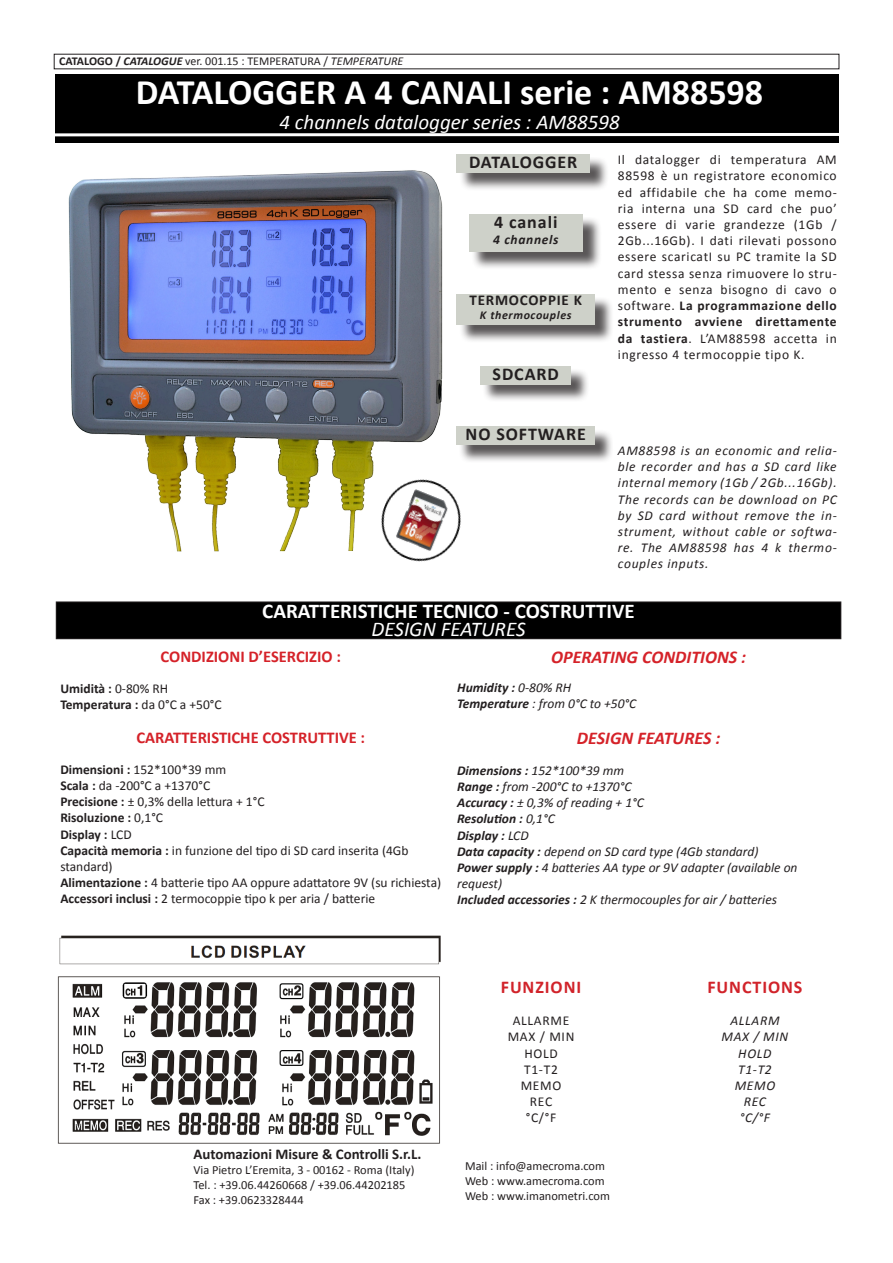
<style>
.page{position:relative;width:893px;height:1263px;background:#fff}
.page>*{position:absolute;margin:0;border:0;box-sizing:border-box;transform-origin:0 0}
.t1{font:700 36px "Calibri";color:#fff}
.t2{font:italic 21px "Calibri";color:#fff}
.t3{font:700 21px "Calibri";color:#fff}
.t4{font:italic 700 18px "Calibri";color:#d52229}
.t5{font:700 18px "Calibri";letter-spacing:.05em;color:#231f20}
.t6{font:700 18px "Calibri";letter-spacing:.05em;color:#d1232a}
.t7{font:700 16.5px "Calibri";color:#d52229}
.t8{font:700 15px "Calibri";letter-spacing:.05em;color:#231f20}
.t9{font:700 14.85px "Calibri";color:#231f20}
.t10{font:13.5px/16.2px "Calibri";color:#231f20;text-align:justify}
.t11{font:italic 13.5px/16.2px "Calibri";color:#231f20;text-align:justify}
.t12{font:700 13.5px "Calibri";color:#231f20}
.t13{font:italic 700 13.5px "Calibri";color:#231f20}
.t14{font:italic 700 13.5px "Calibri";letter-spacing:.05em;color:#231f20}
.t15{font:13.5px "Calibri";letter-spacing:.05em;color:#231f20}
.t16{font:12.45px/14.9px "Calibri";color:#231f20}
.t17{font:12px "Calibri";color:#231f20}
.t18{font:italic 700 12px "Calibri";letter-spacing:.05em;color:#231f20}
.s1{font-weight:700}
.s2{font-weight:700;font-style:italic}
.s3{font-style:italic}
.s4{font-weight:400}
</style>
<div class="page">
<div style="left:56px;top:74px;width:783px;height:69px;background:#000"></div>
<hr style="left:54px;top:133px;width:785px;height:3px;background:#fff">
<div style="left:56px;top:602px;width:785px;height:37px;background:#000"></div>
<div style="left:56px;top:602px;width:785px;height:37px;border:1px solid #231f20"></div>
<img style="left:68px;top:170px;width:375px;height:381px">
<div style="left:459px;top:156px;width:149px;height:35px;background:#231f20;opacity:.75"></div>
<div style="left:457px;top:154px;width:133px;height:18px;background:#ced1c9"></div>
<div style="left:471px;top:216px;width:130px;height:54px;background:#231f20;opacity:.75"></div>
<div style="left:469px;top:214px;width:114px;height:38px;background:#ced1c9"></div>
<div style="left:459px;top:296px;width:154px;height:47px;background:#231f20;opacity:.75"></div>
<div style="left:457px;top:294px;width:138px;height:31px;background:#ced1c9"></div>
<div style="left:459px;top:429px;width:155px;height:34px;background:#231f20;opacity:.75"></div>
<div style="left:457px;top:427px;width:138px;height:18px;background:#ced1c9"></div>
<div style="left:483px;top:368px;width:107px;height:35px;background:#231f20;opacity:.75"></div>
<div style="left:480px;top:366px;width:91px;height:18px;background:#ced1c9"></div>
<img style="left:363px;top:464px;width:98px;height:98px">
<img style="left:57px;top:935px;width:384px;height:209px">
<p class="t17" style="left:59px;top:53px;width:346px"><span class="s1">CATALOGO /</span> <span class="s2">CATALOGUE</span> ver. 001.15 : TEMPERATURA / <span class="s3">TEMPERATURE</span></p>
<p class="t1" style="left:136px;top:69px;width:629px">DATALOGGER A 4 CANALI serie : AM88598</p>
<p class="t2" style="left:279px;top:108px;width:342px">4 channels datalogger series : AM88598</p>
<p class="t5" style="left:469px;top:150px;width:110px">DATALOGGER</p>
<p class="t5" style="left:494px;top:210px;width:65px">4 canali</p>
<p class="t14" style="left:493px;top:231px;width:67px">4 channels</p>
<p class="t8" style="left:470px;top:290px;width:114px">TERMOCOPPIE K</p>
<p class="t18" style="left:480px;top:308px;width:93px">K thermocouples</p>
<p class="t5" style="left:493px;top:362px;width:68px">SDCARD</p>
<p class="t5" style="left:466px;top:423px;width:122px">NO SOFTWARE</p>
<p class="t10" style="left:618px;top:152px;width:220px">Il datalogger di temperatura AM 88598 è un registratore economico ed affidabile che ha come memo&shy;ria interna una SD card che puo’ essere di varie grandezze (1Gb / 2Gb...16Gb). I dati rilevati possono essere scaricatI su PC tramite la SD card stessa senza rimuovere lo stru&shy;mento e senza bisogno di cavo o software. <span class="s1">La programmazione dello strumento avviene direttamente da tastiera</span>. L’AM88598 accetta in ingresso 4 termocoppie tipo K.</p>
<p class="t11" style="left:618px;top:442px;width:220px">AM88598 is an economic and relia&shy;ble recorder and has a SD card like internal memory (1Gb / 2Gb...16Gb).<br>The records can be download on PC by SD card without remove the in&shy;strument, without cable or softwa&shy;re. The AM88598 has 4 k thermo&shy;couples inputs.</p>
<p class="t3" style="left:262px;top:597px;width:374px">CARATTERISTICHE TECNICO - COSTRUTTIVE</p>
<p class="t2" style="left:372px;top:615px;width:156px">DESIGN FEATURES</p>
<p class="t7" style="left:161px;top:646px;width:182px">CONDIZIONI D’ESERCIZIO :</p>
<p class="t12" style="left:60px;top:680px;width:109px">Umidità : <span class="s4">0-80% RH</span></p>
<p class="t12" style="left:60px;top:696px;width:163px">Temperatura : <span class="s4">da 0°C a +50°C</span></p>
<p class="t7" style="left:136px;top:727px;width:230px">CARATTERISTICHE COSTRUTTIVE :</p>
<p class="t10" style="left:60px;top:761px;width:168px"><span class="s1">Dimensioni :</span> 152*100*39 mm</p>
<p class="t10" style="left:60px;top:777px;width:151px"><span class="s1">Scala :</span> da -200°C a +1370°C</p>
<p class="t10" style="left:60px;top:793px;width:206px"><span class="s1">Precisione :</span> ± 0,3% della lettura + 1°C</p>
<p class="t12" style="left:60px;top:809px;width:104px">Risoluzione : <span class="s4">0,1°C</span></p>
<p class="t12" style="left:60px;top:825px;width:73px">Display : <span class="s4">LCD</span></p>
<p class="t10" style="left:60px;top:842px;width:350px"><span class="s1">Capacità memoria :</span> in funzione del tipo di SD card inserita (4Gb standard)</p>
<p class="t10" style="left:60px;top:874px;width:382px"><span class="s1">Alimentazione :</span> 4 batterie tipo AA oppure adattatore 9V (su richiesta)</p>
<p class="t10" style="left:60px;top:891px;width:316px"><span class="s1">Accessori inclusi :</span> 2 termocoppie tipo k per aria / batterie</p>
<p class="t4" style="left:551px;top:645px;width:197px">OPERATING CONDITIONS :</p>
<p class="t13" style="left:457px;top:679px;width:116px">Humidity : <span class="s4">0-80% RH</span></p>
<p class="t11" style="left:457px;top:695px;width:180px"><span class="s1">Temperature</span> : from 0°C to +50°C</p>
<p class="t4" style="left:577px;top:727px;width:145px">DESIGN FEATURES :</p>
<p class="t11" style="left:457px;top:762px;width:169px"><span class="s1">Dimensions :</span> 152*100*39 mm</p>
<p class="t11" style="left:457px;top:778px;width:176px"><span class="s1">Range :</span> from -200°C to +1370°C</p>
<p class="t11" style="left:457px;top:794px;width:188px"><span class="s1">Accuracy :</span> ± 0,3% of reading + 1°C</p>
<p class="t13" style="left:457px;top:810px;width:99px">Resolution : <span class="s4">0,1°C</span></p>
<p class="t13" style="left:457px;top:827px;width:73px">Display : <span class="s4">LCD</span></p>
<p class="t11" style="left:457px;top:843px;width:303px"><span class="s1">Data capacity :</span> depend on SD card type (4Gb standard)</p>
<p class="t11" style="left:457px;top:859px;width:342px"><span class="s1">Power supply :</span> 4 batteries AA type or 9V adapter (available on request)</p>
<p class="t11" style="left:457px;top:891px;width:321px"><span class="s1">Included accessories :</span> 2 K thermocouples for air / batteries</p>
<p class="t9" style="left:193px;top:1145px;width:229px">Automazioni Misure &amp; Controlli S.r.L.</p>
<p class="t16" style="left:193px;top:1163px;width:223px">Via Pietro L’Eremita, 3 - 00162 - Roma (Italy)<br>Tel. : +39.06.44260668 / +39.06.44202185</p>
<p class="t16" style="left:193px;top:1192px;width:112px">Fax : +39.0623328444</p>
<p class="t6" style="left:501px;top:975px;width:82px">FUNZIONI</p>
<p class="t15" style="left:513px;top:1012px;width:58px">ALLARME</p>
<p class="t10" style="left:508px;top:1029px;width:68px">MAX / MIN</p>
<p class="t10" style="left:524px;top:1045px;width:35px">HOLD</p>
<p class="t10" style="left:524px;top:1061px;width:35px">T1-T2</p>
<p class="t10" style="left:521px;top:1077px;width:42px">MEMO</p>
<p class="t10" style="left:530px;top:1094px;width:24px">REC</p>
<p class="t10" style="left:526px;top:1110px;width:32px">°C/°F</p>
<p class="t16" style="left:465px;top:1159px;width:141px">Mail : info@amecroma.com</p>
<p class="t16" style="left:465px;top:1173px;width:141px">Web : www.amecroma.com</p>
<p class="t16" style="left:465px;top:1188px;width:146px">Web : www.imanometri.com</p>
<p class="t6" style="left:707px;top:975px;width:96px">FUNCTIONS</p>
<p class="t11" style="left:730px;top:1012px;width:51px">ALLARM</p>
<p class="t11" style="left:722px;top:1028px;width:68px">MAX / MIN</p>
<p class="t11" style="left:738px;top:1044px;width:35px">HOLD</p>
<p class="t11" style="left:738px;top:1061px;width:35px">T1-T2</p>
<p class="t11" style="left:735px;top:1077px;width:42px">MEMO</p>
<p class="t11" style="left:744px;top:1093px;width:24px">REC</p>
<p class="t11" style="left:740px;top:1109px;width:32px">°C/°F</p>
</div>
